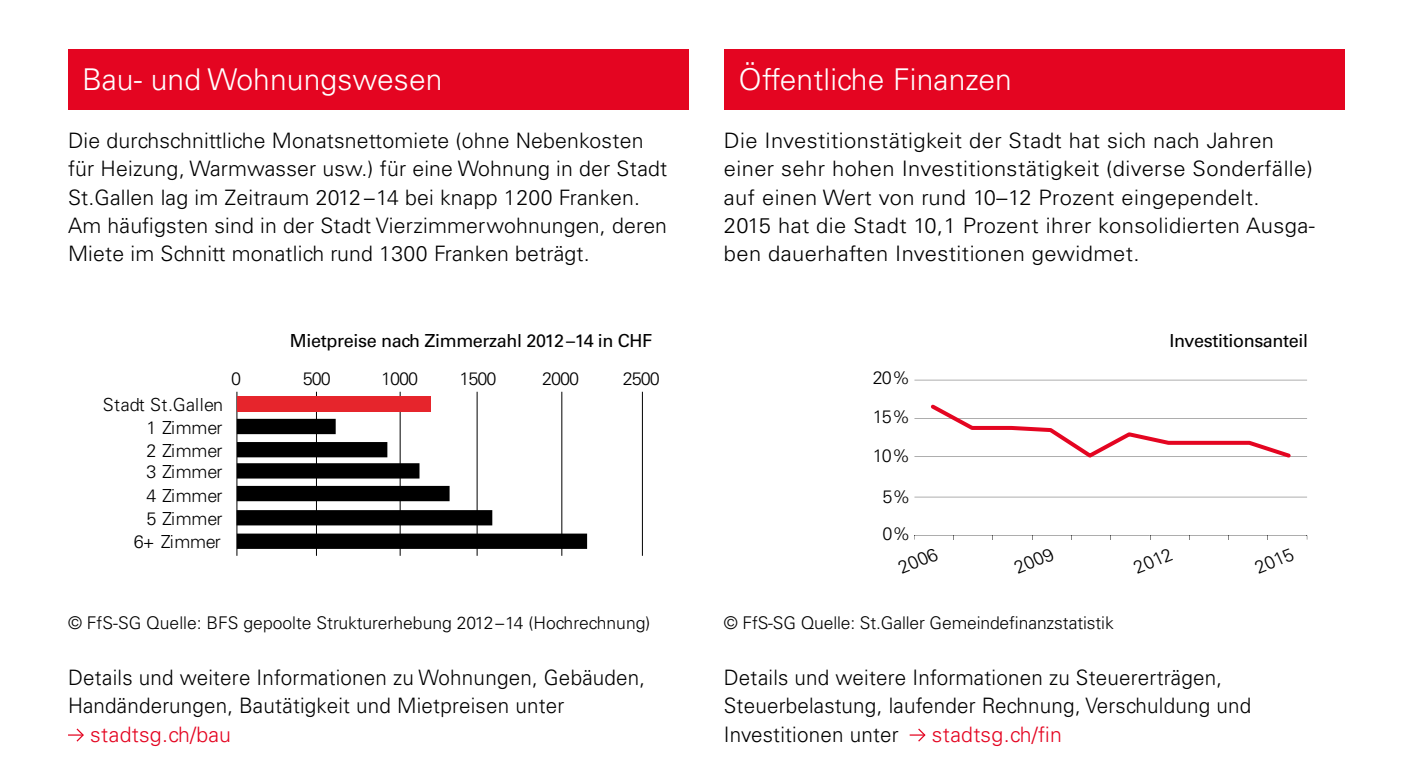
<style>
.page{position:relative;width:1418px;height:780px;background:#fff}
.page>*{position:absolute;margin:0;border:0;box-sizing:border-box;transform-origin:0 0}
.t1{font:300 30px "Univers LT Std";letter-spacing:.005em;color:#fff}
.t2{font:300 21.25px/28.2px "Univers LT Std";letter-spacing:.01em;color:#000}
.t3{font:300 21.25px "Univers LT Std";letter-spacing:.01em;color:#e40521}
.t4{font:300 18.25px "Univers LT Std";color:#000}
.t5{font:300 18px/23.2px "Univers LT Std";letter-spacing:-.055em;color:#000;text-align:justify}
.t6{font:18px "Univers LT Std";letter-spacing:-.02em;color:#000}
.t7{font:300 18px/23.2px "Univers LT Std";letter-spacing:-.015em;color:#000;text-align:right}
.t8{font:300 17.5px "Univers LT Std";color:#000}
</style>
<div class="page">
<div style="left:68px;top:49px;width:620px;height:60px;background:#e40521"></div>
<div style="left:724px;top:49px;width:620px;height:60px;background:#e40521"></div>
<svg style="left:68px;top:728px;width:16px;height:14px"></svg>
<svg style="left:909px;top:728px;width:17px;height:14px"></svg>
<hr style="left:914px;top:380px;width:392px;height:1px;background:#878787">
<hr style="left:914px;top:418px;width:392px;height:1px;background:#878787">
<hr style="left:914px;top:456px;width:392px;height:1px;background:#878787">
<hr style="left:914px;top:496px;width:392px;height:1px;background:#878787">
<svg style="left:914px;top:535px;width:393px;height:4px"></svg>
<svg style="left:927px;top:404px;width:366px;height:54px"></svg>
<hr style="left:642px;top:392px;width:1px;height:163px;background:#000">
<hr style="left:561px;top:392px;width:1px;height:163px;background:#000">
<hr style="left:476px;top:392px;width:1px;height:163px;background:#000">
<hr style="left:400px;top:392px;width:1px;height:163px;background:#000">
<hr style="left:316px;top:392px;width:1px;height:163px;background:#000">
<hr style="left:236px;top:392px;width:1px;height:163px;background:#000">
<div style="left:237px;top:396px;width:193px;height:16px;background:#e6252c"></div>
<svg style="left:236px;top:419px;width:351px;height:130px"></svg>
<h1 class="t1" style="left:82px;top:61px;width:362px">Bau- und Wohnungswesen</h1>
<h1 class="t1" style="left:738px;top:61px;width:275px">Öffentliche Finanzen</h1>
<p class="t2" style="left:68px;top:126px;width:600px">Die durchschnittliche Monatsnettomiete (ohne Nebenkosten für Heizung, Warmwasser usw.) für eine Wohnung in der Stadt St.Gallen lag im Zeitraum 2012 –14 bei knapp 1 200 Franken.<br>Am häufigsten sind in der Stadt Vierzimmerwohnungen, deren Miete im Schnitt monatlich rund 1 300 Franken beträgt.</p>
<p class="t2" style="left:723px;top:126px;width:592px">Die Investitionstätigkeit der Stadt hat sich nach Jahren einer sehr hohen Investitionstätigkeit (diverse Sonderfälle) auf einen Wert von rund 10–12 Prozent eingependelt.<br>2015 hat die Stadt 10,1 Prozent ihrer konsolidierten Ausga&shy;ben dauerhaften Investitionen gewidmet.</p>
<p class="t6" style="left:290px;top:330px;width:364px">Mietpreise nach Zimmerzahl 2012–14 in CHF</p>
<p class="t5" style="left:146px;top:392px;width:78px;text-indent:-44px">Stadt St.Gallen 1 Zimmer 2 Zimmer</p>
<p class="t7" style="left:134px;top:460px;width:90px">3 Zimmer<br>4 Zimmer<br>5 Zimmer<br>6+ Zimmer</p>
<p class="t5" style="left:231px;top:367px;width:12px">0</p>
<p class="t5" style="left:303px;top:367px;width:30px">500</p>
<p class="t5" style="left:381px;top:367px;width:39px">1000</p>
<p class="t5" style="left:459px;top:367px;width:39px">1500</p>
<p class="t5" style="left:542px;top:367px;width:39px">2000</p>
<p class="t5" style="left:623px;top:367px;width:39px">2500</p>
<p class="t8" style="left:68px;top:611px;width:584px">© FfS-SG Quelle: BFS gepoolte Strukturerhebung 2012–14 (Hochrechnung)</p>
<p class="t2" style="left:68px;top:663px;width:578px">Details und weitere Informationen zu Wohnungen, Gebäuden,<br>Handänderungen, Bautätigkeit und Mietpreisen unter</p>
<p class="t3" style="left:90px;top:721px;width:142px">stadtsg.ch/bau</p>
<p class="t5" style="left:873px;top:366px;width:39px">20%</p>
<p class="t5" style="left:873px;top:405px;width:39px">15%</p>
<p class="t5" style="left:873px;top:444px;width:39px">10%</p>
<p class="t5" style="left:882px;top:485px;width:30px">5%</p>
<p class="t5" style="left:882px;top:521px;width:30px">0%</p>
<p class="t6" style="left:1169px;top:330px;width:140px">Investitionsanteil</p>
<p class="t4" style="left:895px;top:557px;width:42px;rotate:-21deg">2006</p>
<p class="t4" style="left:1011px;top:557px;width:42px;rotate:-21deg">2009</p>
<p class="t4" style="left:1130px;top:557px;width:41px;rotate:-21deg">2012</p>
<p class="t4" style="left:1251px;top:557px;width:41px;rotate:-21deg">2015</p>
<p class="t8" style="left:723px;top:611px;width:391px">© FfS-SG Quelle: St.Galler Gemeindefinanzstatistik</p>
<p class="t2" style="left:723px;top:663px;width:529px">Details und weitere Informationen zu Steuererträgen,<br>Steuerbelastung, laufender Rechnung, Verschuldung und<br>Investitionen unter</p>
<p class="t3" style="left:931px;top:721px;width:131px">stadtsg.ch/fin</p>
</div>
